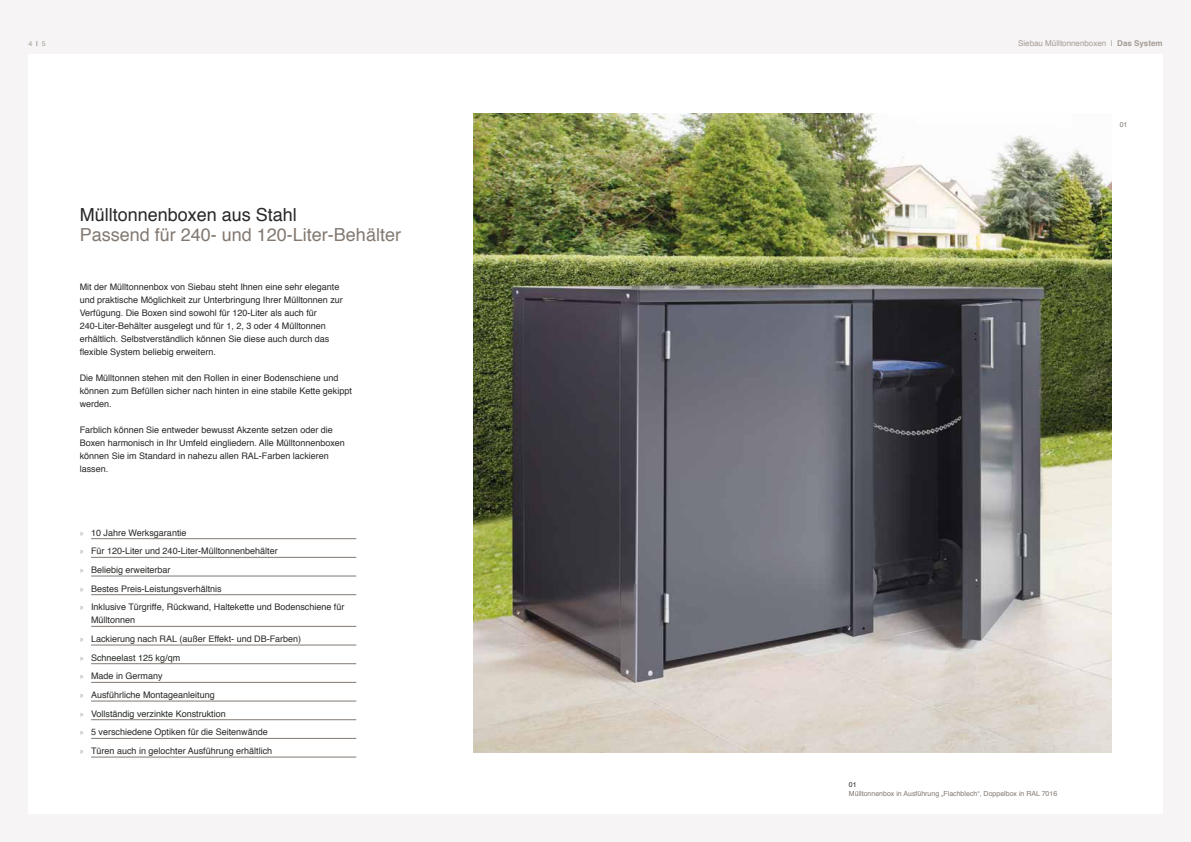
<style>
.page{position:relative;width:1191px;height:842px;background:#f6f4f4}
.page>*{position:absolute;margin:0;border:0;box-sizing:border-box;transform-origin:0 0}
.t1{font:18px "Helvetica";color:#837971}
.t2{font:18px "Helvetica";color:#282827}
.t3{font:9px/18.7px "Helvetica";color:#282827}
.t4{font:8px "Helvetica";color:#a59c96}
.t5{font:7px "Helvetica";color:#837971}
.t6{font:7px "Helvetica";color:#a59c96}
.t7{font:7px "Helvetica";color:#282827}
.s1{font-weight:700}
.s2{font-family:"Myriad Pro";color:#afa39b}
</style>
<div class="page">
<div style="left:28px;top:54px;width:1134px;height:760px;background:#fff"></div>
<hr style="left:91px;top:538px;width:265px;height:1px;background:#837971">
<hr style="left:91px;top:557px;width:265px;height:1px;background:#837971">
<hr style="left:91px;top:576px;width:265px;height:1px;background:#837971">
<hr style="left:91px;top:594px;width:265px;height:1px;background:#837971">
<hr style="left:91px;top:626px;width:265px;height:1px;background:#837971">
<hr style="left:91px;top:645px;width:265px;height:1px;background:#837971">
<hr style="left:91px;top:663px;width:265px;height:1px;background:#837971">
<hr style="left:91px;top:682px;width:265px;height:1px;background:#837971">
<hr style="left:91px;top:701px;width:265px;height:1px;background:#837971">
<hr style="left:91px;top:719px;width:265px;height:1px;background:#837971">
<hr style="left:91px;top:738px;width:265px;height:1px;background:#837971">
<hr style="left:91px;top:757px;width:265px;height:1px;background:#837971">
<img style="left:473px;top:113px;width:638px;height:640px">
<p class="t6" style="left:28px;top:38px;width:19px">4 <span class="s1">|</span> 5</p>
<h1 class="t2" style="left:80px;top:201px;width:219px">Mülltonnenboxen aus Stahl</h1>
<h1 class="t1" style="left:80px;top:221px;width:323px">Passend für 240- und 120-Liter-Behälter</h1>
<p class="t3" style="left:80px;top:281px;width:265px;line-height:13px">Mit der Mülltonnenbox von Siebau steht Ihnen eine sehr elegante und praktische Möglichkeit zur Unterbringung Ihrer Mülltonnen zur Verfügung. Die Boxen sind sowohl für 120-Liter als auch für 240-Liter-Behälter ausgelegt und für 1, 2, 3 oder 4 Mülltonnen erhältlich. Selbstverständlich können Sie diese auch durch das flexible System beliebig erweitern.</p>
<p class="t3" style="left:80px;top:372px;width:274px;line-height:13px">Die Mülltonnen stehen mit den Rollen in einer Bodenschiene und können zum Befüllen sicher nach hinten in eine stabile Kette gekippt werden.</p>
<p class="t3" style="left:80px;top:424px;width:267px;line-height:13px">Farblich können Sie entweder bewusst Akzente setzen oder die Boxen harmonisch in Ihr Umfeld eingliedern. Alle Mülltonnenboxen können Sie im Standard in nahezu allen RAL-Farben lackieren lassen.</p>
<p class="t3" style="left:80px;top:523px;width:266px"><span class="s2">»</span> 10 Jahre Werksgarantie<br><span class="s2">»</span> Für 120-Liter und 240-Liter-Mülltonnenbehälter<br><span class="s2">»</span> Beliebig erweiterbar<br><span class="s2">»</span> Bestes Preis-Leistungsverhältnis<br><span class="s2">»</span> Inklusive Türgriffe, Rückwand, Haltekette und Bodenschiene für</p>
<p class="t3" style="left:80px;top:611px;width:223px;text-indent:11px">Mülltonnen<br><span class="s2">»</span> Lackierung nach RAL (außer Effekt- und DB-Farben) <span class="s2">»</span> Schneelast 125 kg/qm<br><span class="s2">»</span> Made in Germany<br><span class="s2">»</span> Ausführliche Montageanleitung<br><span class="s2">»</span> Vollständig verzinkte Konstruktion<br><span class="s2">»</span> 5 verschiedene Optiken für die Seitenwände<br><span class="s2">»</span> Türen auch in gelochter Ausführung erhältlich</p>
<p class="t4" style="left:1018px;top:38px;width:146px">Siebau Mülltonnenboxen | <span class="s1">Das System</span></p>
<p class="t5" style="left:1119px;top:119px;width:9px">01</p>
<p class="t7" style="left:849px;top:779px;width:9px">01</p>
<p class="t5" style="left:849px;top:788px;width:210px">Mülltonnenbox in Ausführung „Flachblech“, Doppelbox in RAL 7016</p>
</div>
